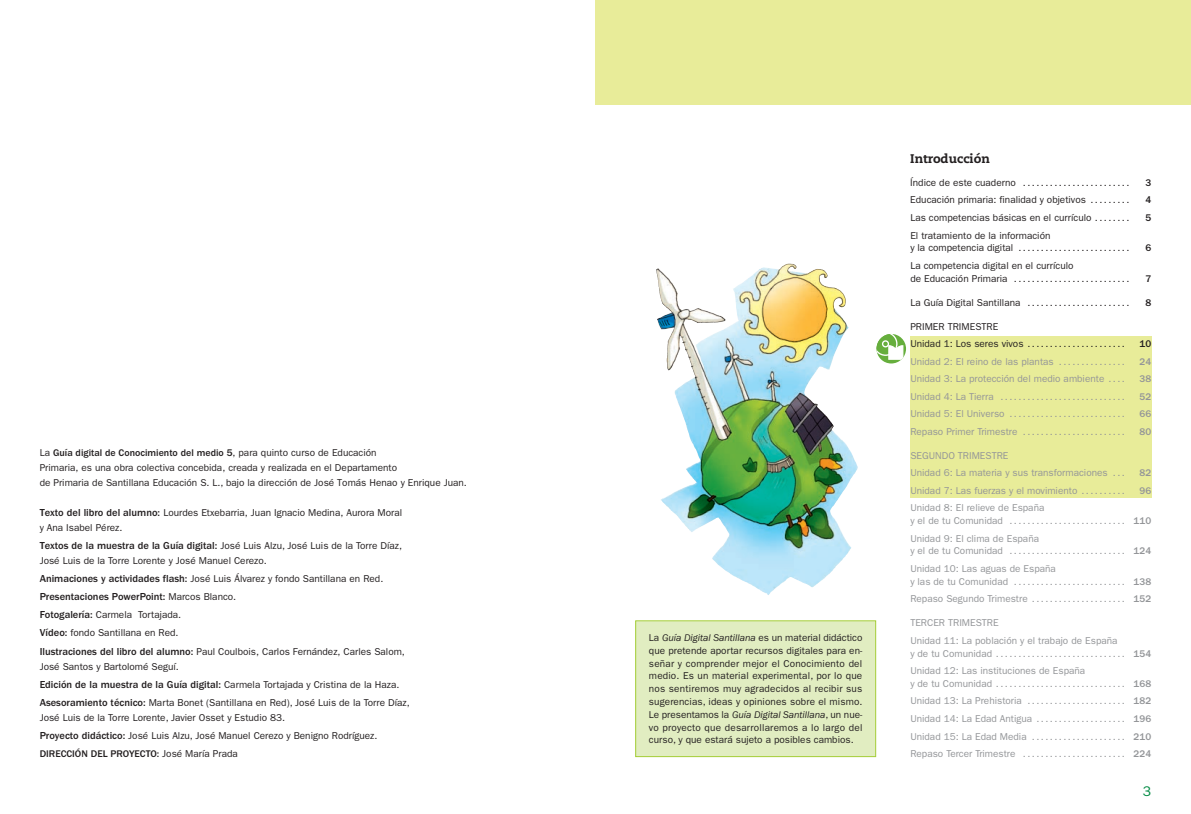
<style>
.page{position:relative;width:1191px;height:814px;background:#fff}
.page>*{position:absolute;margin:0;border:0;box-sizing:border-box;transform-origin:0 0}
.t1{font:14px "ITC Franklin Gothic Std";color:#008b43}
.t2{font:800 12.5px "Caecilia LT Std";color:#231f20}
.t3{font:500 10.5px "ITC Franklin Gothic Std";color:#231f20}
.t4{font:10px/12.8px "ITC Franklin Gothic Std";color:#231f20}
.t5{font:10px/17.5px "ITC Franklin Gothic Std";color:#939598}
.t6{font:500 10px "ITC Franklin Gothic Std";color:#939598}
.t7{font:500 10px "ITC Franklin Gothic Std";color:#231f20}
.s1{font-weight:500}
.s2{font-weight:500;font-size:10.5px}
.s3{font-weight:400;font-size:10px}
.s4{font-style:italic}
</style>
<div class="page">
<img style="left:656px;top:263px;width:202px;height:332px">
<img style="left:695px;top:263px;width:92px;height:85px">
<div style="left:595px;top:0;width:596px;height:105px;background:#e8ec99"></div>
<div style="left:910px;top:336px;width:241px;height:161px;background:#e8ec99"></div>
<div style="left:635px;top:620px;width:240px;height:136px;background:#e1edc1"></div>
<div style="left:635px;top:620px;width:241px;height:137px;border:1px solid #a6ce39"></div>
<div style="left:876px;top:334px;width:30px;height:29px;background:#66ae3d;border-radius:50%"></div>
<svg style="left:876px;top:334px;width:28px;height:26px"></svg>
<p class="t4" style="left:40px;top:445px;width:429px;line-height:14.9px">La <span class="s1">Guía digital de Conocimiento del medio 5</span>, para quinto curso de Educación<br>Primaria, es una obra colectiva concebida, creada y realizada en el Departamento<br>de Primaria de Santillana Educación S. L., bajo la dirección de José Tomás Henao y Enrique Juan.</p>
<p class="t4" style="left:40px;top:505px;width:364px;line-height:15px"><span class="s2">Texto del libro del alumno:</span> Lourdes Etxebarria, Juan Ignacio Medina, Aurora Moral y Ana Isabel Pérez.</p>
<p class="t4" style="left:40px;top:538px;width:364px;line-height:14.9px"><span class="s2">Textos de la muestra de la Guía digital:</span> José Luis Alzu, José Luis de la Torre Díaz,<br>José Luis de la Torre Lorente y José Manuel Cerezo.</p>
<p class="t4" style="left:40px;top:572px;width:345px"><span class="s2">Animaciones y actividades flash:</span> José Luis Álvarez y fondo Santillana en Red.</p>
<p class="t3" style="left:40px;top:590px;width:198px">Presentaciones PowerPoint: <span class="s3">Marcos Blanco.</span></p>
<p class="t4" style="left:40px;top:606px;width:367px;line-height:18.2px"><span class="s2">Fotogalería:</span> Carmela Tortajada.<br><span class="s2">Vídeo:</span> fondo Santillana en Red.<br><span class="s2">Ilustraciones del libro del alumno:</span> Paul Coulbois, Carlos Fernández, Carles Salom,</p>
<p class="t4" style="left:40px;top:660px;width:141px">José Santos y Bartolomé Seguí.</p>
<p class="t3" style="left:40px;top:678px;width:361px">Edición de la muestra de la Guía digital: <span class="s3">Carmela Tortajada y Cristina de la Haza.</span></p>
<p class="t4" style="left:40px;top:695px;width:371px;line-height:14.9px"><span class="s2">Asesoramiento técnico:</span> Marta Bonet (Santillana en Red), José Luis de la Torre Díaz,<br>José Luis de la Torre Lorente, Javier Osset y Estudio 83.</p>
<p class="t4" style="left:40px;top:726px;width:339px;line-height:18.1px"><span class="s2">Proyecto didáctico:</span> José Luis Alzu, José Manuel Cerezo y Benigno Rodríguez.<br><span class="s1">DIRECCIÓN DEL PROYECTO:</span> José María Prada</p>
<p class="t4" style="left:649px;top:631px;width:215px;text-align:justify">La <span class="s4">Guía Digital Santillana</span> es un material didáctico que pretende aportar recursos digitales para en&shy;señar y comprender mejor el Conocimiento del medio. Es un material experimental, por lo que nos sentiremos muy agradecidos al recibir sus sugerencias, ideas y opiniones sobre el mismo.<br>Le presentamos la <span class="s4">Guía Digital Santillana</span>, un nue&shy;vo proyecto que desarrollaremos a lo largo del curso, y que estará sujeto a posibles cambios.</p>
<p class="t2" style="left:910px;top:151px;width:81px">Introducción</p>
<p class="t4" style="left:910px;top:176px;width:220px">Índice de este cuaderno ........................</p>
<p class="t7" style="left:1145px;top:177px;width:7px">3</p>
<p class="t4" style="left:910px;top:194px;width:220px">Educación primaria: finalidad y objetivos .........</p>
<p class="t7" style="left:1145px;top:194px;width:7px">4</p>
<p class="t4" style="left:910px;top:211px;width:220px">Las competencias básicas en el currículo ........</p>
<p class="t7" style="left:1145px;top:212px;width:7px">5</p>
<p class="t4" style="left:910px;top:229px;width:220px">El tratamiento de la información<br>y la competencia digital .........................</p>
<p class="t7" style="left:1145px;top:242px;width:7px">6</p>
<p class="t4" style="left:910px;top:259px;width:221px">La competencia digital en el currículo<br>de Educación Primaria ..........................</p>
<p class="t7" style="left:1145px;top:273px;width:7px">7</p>
<p class="t4" style="left:910px;top:296px;width:221px">La Guía Digital Santillana .......................</p>
<p class="t7" style="left:1145px;top:297px;width:7px">8</p>
<p class="t4" style="left:910px;top:317px;width:216px;line-height:17.5px">PRIMER TRIMESTRE<br>Unidad 1: Los seres vivos ......................</p>
<p class="t7" style="left:1139px;top:338px;width:13px">10</p>
<p class="t5" style="left:910px;top:352px;width:216px">Unidad 2: El reino de las plantas ...............</p>
<p class="t6" style="left:1139px;top:355px;width:13px">24</p>
<p class="t5" style="left:910px;top:370px;width:216px">Unidad 3: La protección del medio ambiente ....</p>
<p class="t6" style="left:1139px;top:373px;width:13px">38</p>
<p class="t5" style="left:910px;top:387px;width:216px">Unidad 4: La Tierra ............................</p>
<p class="t6" style="left:1139px;top:391px;width:13px">52</p>
<p class="t5" style="left:910px;top:405px;width:216px">Unidad 5: El Universo ..........................</p>
<p class="t6" style="left:1139px;top:408px;width:13px">66</p>
<p class="t5" style="left:910px;top:422px;width:216px">Repaso Primer Trimestre .......................</p>
<p class="t6" style="left:1139px;top:426px;width:13px">80</p>
<p class="t5" style="left:910px;top:446px;width:216px">SEGUNDO TRIMESTRE<br>Unidad 6: La materia y sus transformaciones ...</p>
<p class="t6" style="left:1139px;top:467px;width:13px">82</p>
<p class="t5" style="left:910px;top:481px;width:216px">Unidad 7: Las fuerzas y el movimiento ..........</p>
<p class="t6" style="left:1139px;top:485px;width:13px">96</p>
<p class="t5" style="left:910px;top:501px;width:242px;line-height:12.8px">Unidad 8: El relieve de España<br>y el de tu Comunidad .......................... <span class="s1">110</span></p>
<p class="t5" style="left:910px;top:532px;width:242px;line-height:12.8px">Unidad 9: El clima de España<br>y el de tu Comunidad .......................... <span class="s1">124</span></p>
<p class="t5" style="left:910px;top:562px;width:242px;line-height:12.8px">Unidad 10: Las aguas de España<br>y las de tu Comunidad ......................... <span class="s1">138</span></p>
<p class="t5" style="left:910px;top:590px;width:242px">Repaso Segundo Trimestre ..................... <span class="s1">152</span></p>
<p class="t5" style="left:910px;top:614px;width:209px">TERCER TRIMESTRE<br>Unidad 11: La población y el trabajo de España</p>
<p class="t5" style="left:910px;top:644px;width:242px">y de tu Comunidad ............................. <span class="s1">154<br></span>Unidad 12: Las instituciones de España</p>
<p class="t5" style="left:910px;top:674px;width:242px;text-align:justify">y de tu Comunidad ............................. <span class="s1">168<br></span>Unidad 13: La Prehistoria ...................... <span class="s1">182<br></span>Unidad 14: La Edad Antigua .................... <span class="s1">196<br></span>Unidad 15: La Edad Media ..................... <span class="s1">210<br></span>Repaso Tercer Trimestre ....................... <span class="s1">224</span></p>
<h1 class="t1" style="left:1142px;top:783px;width:10px">3</h1>
</div>
